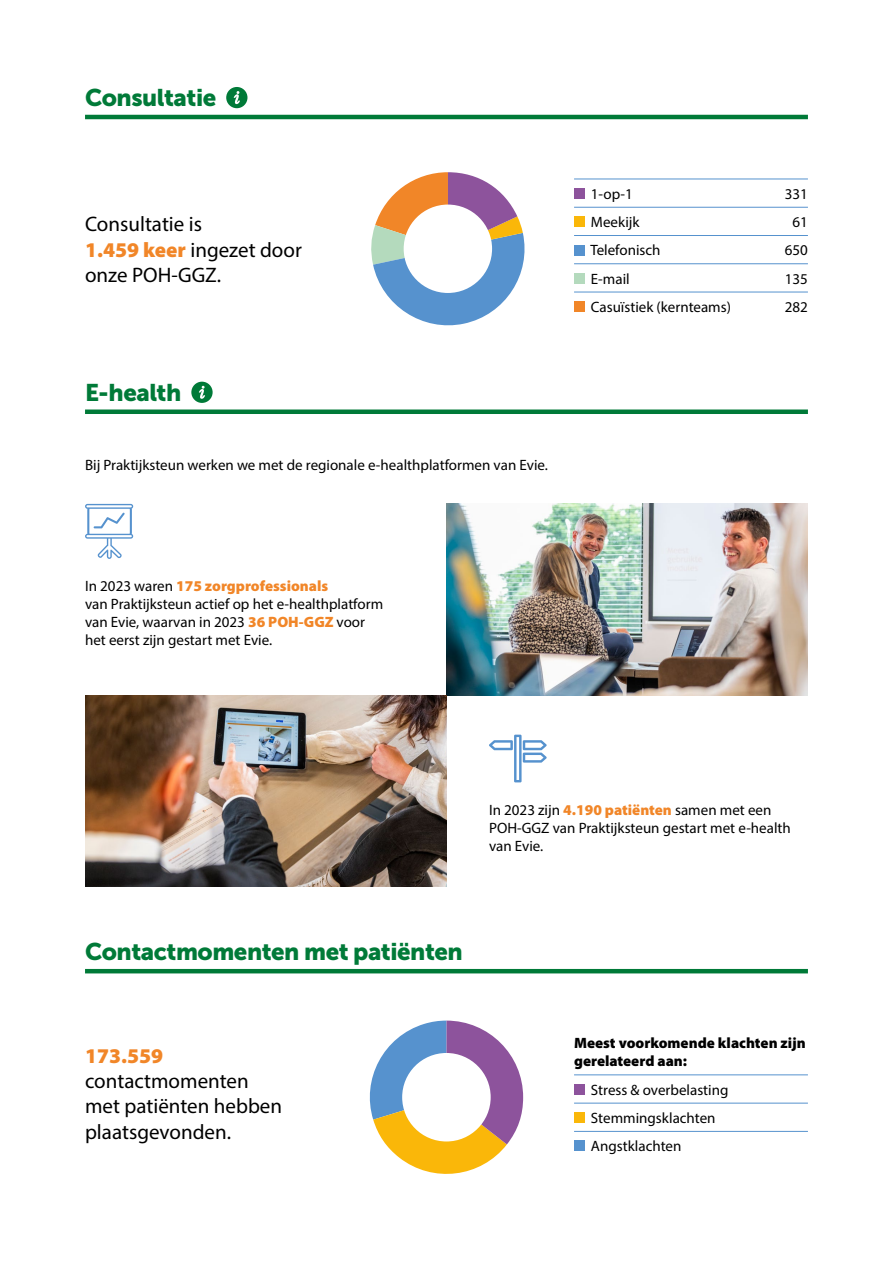
<style>
.page{position:relative;width:893px;height:1263px;background:#fff}
.page>*{position:absolute;margin:0;border:0;box-sizing:border-box;transform-origin:0 0}
.t1{font:24px "Museo Sans 900";letter-spacing:-.02em;color:#007a38}
.t2{font:21px/25.2px "Myriad Pro";color:#000}
.t3{font:900 21px "Myriad Pro";color:#f18628}
.t4{font:15px/18px "Myriad Pro";color:#000}
.t5{font:900 15px/18px "Myriad Pro";color:#000}
.s1{font-weight:900;color:#f18628}
</style>
<div class="page">
<svg style="left:371px;top:172px;width:153px;height:153px"></svg>
<div style="left:404px;top:205px;width:88px;height:88px;background:#fff;border-radius:50%"></div>
<svg style="left:370px;top:1020px;width:153px;height:154px"></svg>
<div style="left:402px;top:1053px;width:89px;height:88px;background:#fff;border-radius:50%"></div>
<img style="left:446px;top:504px;width:362px;height:191px">
<img style="left:85px;top:695px;width:361px;height:192px">
<hr style="left:85px;top:115px;width:723px;height:4px;background:#007a38">
<div style="left:85px;top:409px;width:723px;height:5px;background:#007a38"></div>
<hr style="left:85px;top:969px;width:723px;height:4px;background:#007a38">
<hr style="left:574px;top:179px;width:234px;height:1px;background:#5692ce">
<hr style="left:574px;top:207px;width:234px;height:1px;background:#5692ce">
<hr style="left:574px;top:235px;width:234px;height:1px;background:#5692ce">
<hr style="left:574px;top:263px;width:234px;height:1px;background:#5692ce">
<hr style="left:574px;top:292px;width:234px;height:1px;background:#5692ce">
<div style="left:574px;top:188px;width:11px;height:11px;background:#8d539c"></div>
<div style="left:574px;top:216px;width:11px;height:11px;background:#fab709"></div>
<div style="left:574px;top:245px;width:11px;height:10px;background:#5692ce"></div>
<div style="left:574px;top:273px;width:11px;height:10px;background:#b4dabd"></div>
<div style="left:574px;top:301px;width:11px;height:11px;background:#f18628"></div>
<hr style="left:574px;top:1074px;width:234px;height:1px;background:#5692ce">
<hr style="left:574px;top:1103px;width:234px;height:1px;background:#5692ce">
<hr style="left:574px;top:1131px;width:234px;height:1px;background:#5692ce">
<div style="left:574px;top:1084px;width:11px;height:10px;background:#8d539c"></div>
<div style="left:574px;top:1112px;width:11px;height:11px;background:#fab709"></div>
<div style="left:574px;top:1140px;width:11px;height:11px;background:#5692ce"></div>
<svg style="left:489px;top:735px;width:58px;height:47px"></svg>
<svg style="left:85px;top:504px;width:48px;height:55px"></svg>
<div style="left:226px;top:87px;width:21px;height:21px;background:#007a38;border-radius:50%"></div>
<svg style="left:234px;top:91px;width:6px;height:13px"></svg>
<div style="left:191px;top:382px;width:22px;height:21px;background:#007a38;border-radius:50%"></div>
<svg style="left:199px;top:386px;width:6px;height:13px"></svg>
<h1 class="t1" style="left:85px;top:84px;width:133px">Consultatie</h1>
<h2 class="t2" style="left:85px;top:211px;width:218px">Consultatie is<br><span class="s1">1.459 keer</span> ingezet door onze POH-GGZ.</h2>
<h1 class="t1" style="left:85px;top:379px;width:98px">E-health</h1>
<p class="t4" style="left:85px;top:456px;width:464px">Bij Praktijksteun werken we met de regionale e-healthplatformen van Evie.</p>
<p class="t4" style="left:85px;top:577px;width:300px">In 2023 waren <span class="s1">175 zorgprofessionals<br></span>van Praktijksteun actief op het e-healthplatform van Evie, waarvan in 2023 <span class="s1">36 POH-GGZ</span> voor het eerst zijn gestart met Evie.</p>
<p class="t4" style="left:591px;top:184px;width:43px">1-op-1</p>
<p class="t4" style="left:785px;top:184px;width:25px">331</p>
<p class="t4" style="left:591px;top:213px;width:50px">Meekijk</p>
<p class="t4" style="left:792px;top:213px;width:17px">61</p>
<p class="t4" style="left:590px;top:241px;width:72px">Telefonisch</p>
<p class="t4" style="left:785px;top:241px;width:25px">650</p>
<p class="t4" style="left:591px;top:269px;width:40px">E-mail</p>
<p class="t4" style="left:785px;top:269px;width:25px">135</p>
<p class="t4" style="left:591px;top:297px;width:142px">Casuïstiek (kernteams)</p>
<p class="t4" style="left:785px;top:297px;width:25px">282</p>
<p class="t4" style="left:489px;top:800px;width:303px">In 2023 zijn <span class="s1">4.190 patiënten</span> samen met een<br>POH-GGZ van Praktijksteun gestart met e-health van Evie.</p>
<h1 class="t1" style="left:85px;top:938px;width:379px">Contactmomenten met patiënten</h1>
<h2 class="t3" style="left:85px;top:1042px;width:80px">173.559</h2>
<h2 class="t2" style="left:85px;top:1068px;width:199px">contactmomenten met patiënten hebben plaatsgevonden.</h2>
<p class="t5" style="left:574px;top:1034px;width:233px">Meest voorkomende klachten zijn gerelateerd aan:</p>
<p class="t4" style="left:591px;top:1075px;width:139px;line-height:28.2px">Stress &amp; overbelasting<br>Stemmingsklachten<br>Angstklachten</p>
</div>
